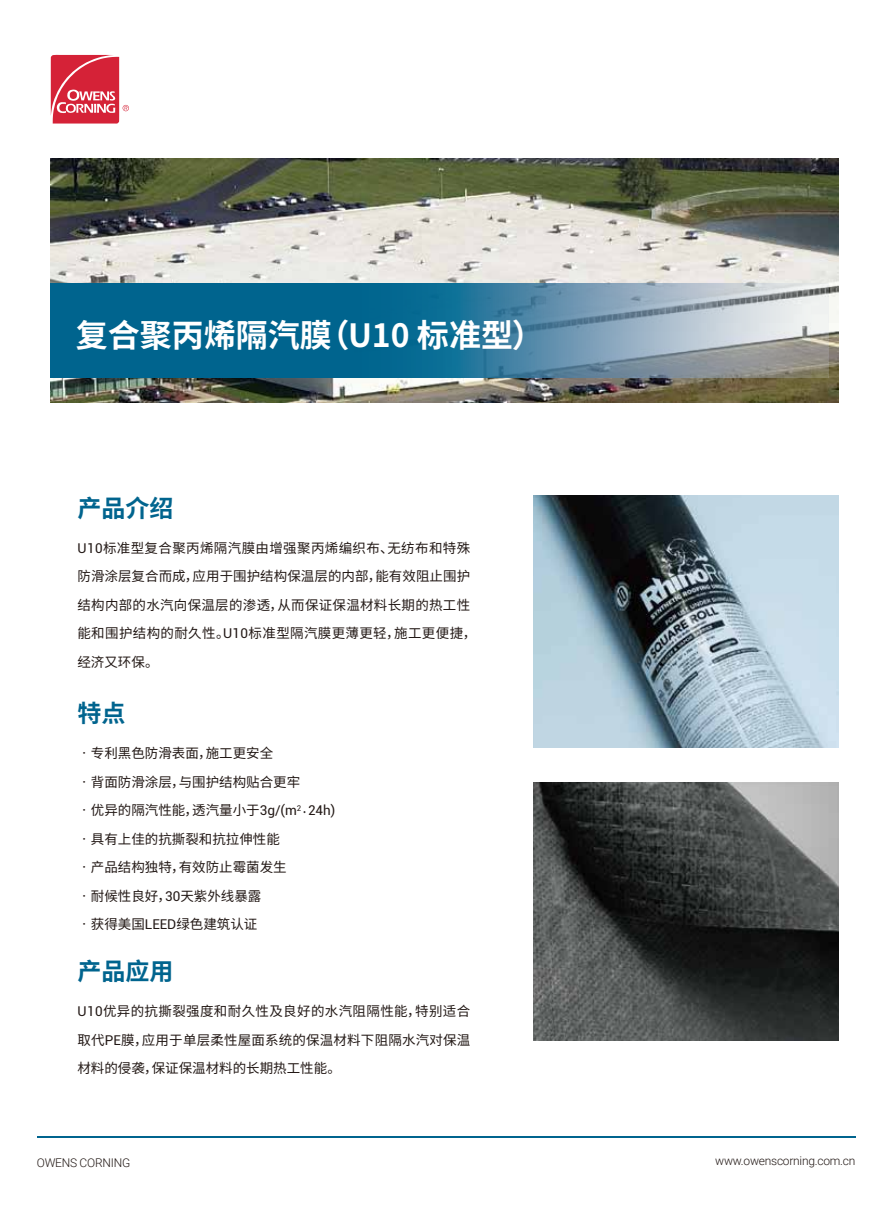
<style>
.page{position:relative;width:893px;height:1212px;background:#fff}
.page>*{position:absolute;margin:0;border:0;box-sizing:border-box;transform-origin:0 0}
.t1{font:700 32.1px "Source Han Sans SC";color:#fff}
.t2{font:700 24px "Source Han Sans SC";color:#00648e}
.t3{font:13.5px/28.5px "Source Han Sans SC";letter-spacing:.005em;color:#221815}
.t4{font:300 12px "Roboto";letter-spacing:-.02em;color:#221815}
.s1{font-family:"Roboto"}
</style>
<div class="page">
<svg style="left:51px;top:55px;width:78px;height:69px"></svg>
<img style="left:51px;top:159px;width:787px;height:243px">
<img style="left:534px;top:496px;width:305px;height:251px">
<img style="left:534px;top:783px;width:305px;height:257px">
<svg style="left:50px;top:283px;width:779px;height:95px;background:#3f819f"></svg>
<hr style="left:37px;top:1136px;width:818px;height:2px;background:#00648e">
<h1 class="t1" style="left:76px;top:317px;width:469px">复合聚丙烯隔汽膜（U10 标准型）</h1>
<h2 class="t2" style="left:77px;top:494px;width:98px">产品介绍</h2>
<p class="t3" style="left:77px;top:534px;width:400px"><span class="s1">U10</span>标准型复合聚丙烯隔汽膜由增强聚丙烯编织布、无纺布和特殊防滑涂层复合而成，应用于围护结构保温层的内部，能有效阻止围护结构内部的水汽向保温层的渗透，从而保证保温材料长期的热工性能和围护结构的耐久性。<span class="s1">U10</span>标准型隔汽膜更薄更轻，施工更便捷，经济又环保。</p>
<h2 class="t2" style="left:77px;top:700px;width:50px">特点</h2>
<p class="t3" style="left:77px;top:739px;width:197px">•专利黑色防滑表面，施工更安全</p>
<p class="t3" style="left:77px;top:768px;width:224px">•背面防滑涂层，与围护结构贴合更牢</p>
<p class="t3" style="left:77px;top:796px;width:259px">•优异的隔汽性能，透汽量小于<span class="s1">3g/(m</span><sup>2</sup> <span class="s1">24h)</span></p>
<p class="t3" style="left:77px;top:825px;width:204px">•具有上佳的抗撕裂和抗拉伸性能</p>
<p class="t3" style="left:77px;top:853px;width:211px">•产品结构独特，有效防止霉菌发生</p>
<p class="t3" style="left:77px;top:882px;width:185px">•耐候性良好，<span class="s1">30</span>天紫外线暴露</p>
<p class="t3" style="left:77px;top:910px;width:181px">•获得美国<span class="s1">LEED</span>绿色建筑认证</p>
<h2 class="t2" style="left:77px;top:958px;width:98px">产品应用</h2>
<p class="t3" style="left:77px;top:997px;width:394px;text-align:justify"><span class="s1">U10</span>优异的抗撕裂强度和耐久性及良好的水汽阻隔性能，特别适合取代<span class="s1">PE</span>膜，应用于单层柔性屋面系统的保温材料下阻隔水汽对保温材料的侵袭，保证保温材料的长期热工性能。</p>
<p class="t4" style="left:37px;top:1154px;width:95px">OWENS CORNING</p>
<p class="t4" style="left:715px;top:1152px;width:142px">www.owenscorning.com.cn</p>
</div>
